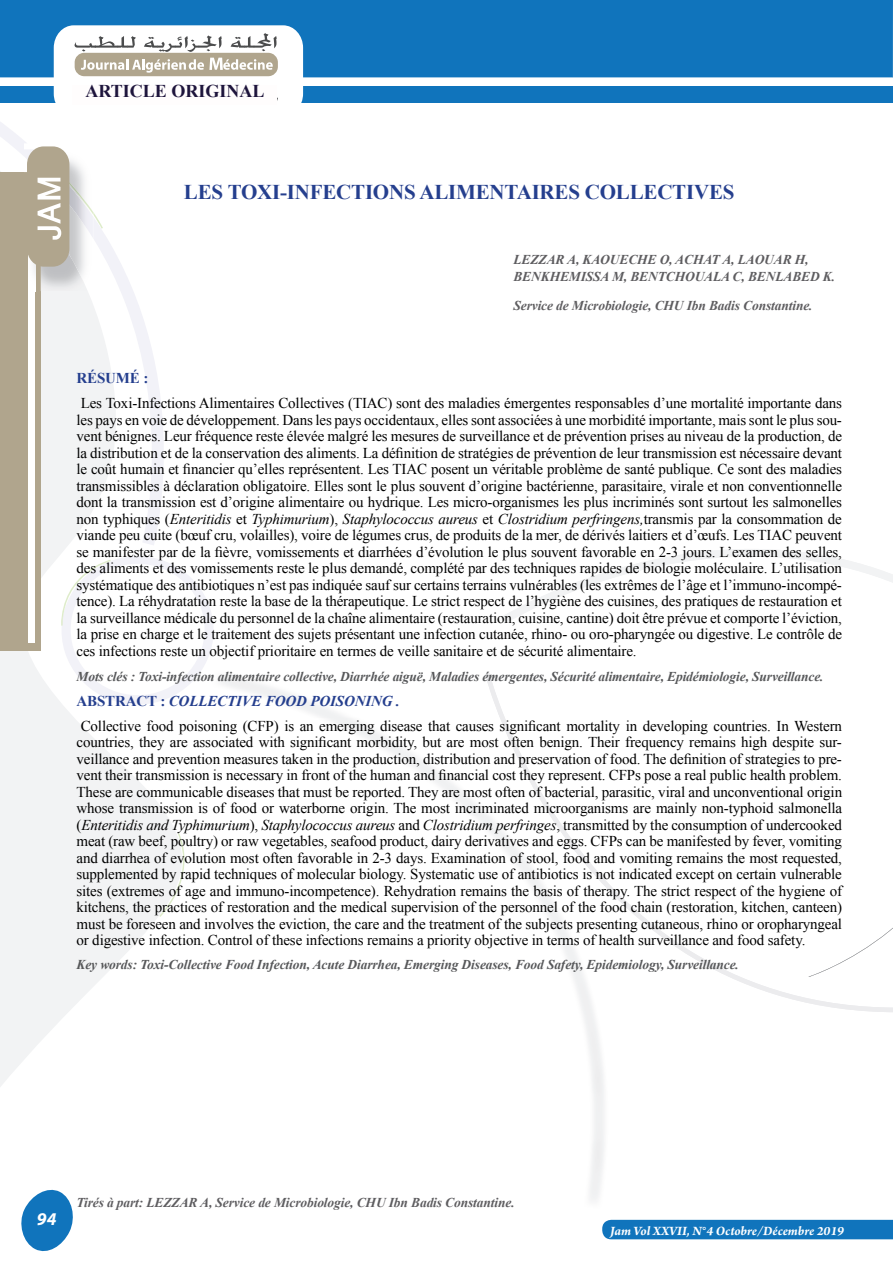
<style>
.page{position:relative;width:893px;height:1263px;background:#fff}
.page>*{position:absolute;margin:0;border:0;box-sizing:border-box;transform-origin:0 0}
.t1{font:700 21px "Times New Roman";letter-spacing:-.01em;color:#253f8e}
.t2{font:700 18px "Times New Roman";color:#1e153c}
.t3{font:italic 700 18px "Myriad Pro";color:#fff}
.t4{font:15px/16.5px "Times New Roman";letter-spacing:-.01em;color:#000;text-align:justify}
.t5{font:700 15px "Times New Roman";letter-spacing:-.01em;color:#253f8e}
.t6{font:italic 700 13.5px "Times New Roman";letter-spacing:-.01em;color:#57585a}
.t7{font:italic 700 13.5px/16.5px "Times New Roman";letter-spacing:-.01em;color:#5e5d60}
.t8{font:italic 700 13.5px "Arno Pro";letter-spacing:-.005em;color:#fff}
.s1{font-style:italic}
.s2{font-weight:700;color:#253f8e}
.s3{font-weight:700;font-style:italic;color:#253f8e}
</style>
<div class="page">
<div style="left:0;top:0;width:893px;height:77px;background:#1074bc"></div>
<svg style="left:21px;top:1189px;width:52px;height:63px"></svg>
<svg style="left:0;top:545px;width:185px;height:542px;fill:#f2f3f4"></svg>
<svg style="left:0;top:122px;width:164px;height:423px"></svg>
<svg style="left:93px;top:212px;width:10px;height:17px"></svg>
<svg style="left:61px;top:556px;width:152px;height:148px"></svg>
<svg style="left:159px;top:833px;width:25px;height:84px"></svg>
<div style="left:0;top:172px;width:41px;height:478px;background:#b0a58d"></div>
<div style="left:29px;top:177px;width:6px;height:466px;background:#fff"></div>
<img style="left:28px;top:239px;width:65px;height:52px">
<img style="left:41px;top:239px;width:47px;height:52px">
<img style="left:24px;top:149px;width:69px;height:90px">
<img style="left:69px;top:172px;width:24px;height:43px">
<img style="left:29px;top:259px;width:6px;height:32px">
<div style="left:27px;top:146px;width:42px;height:121px;background:#b0a58d;border-radius:17px"></div>
<svg style="left:38px;top:178px;width:23px;height:62px"></svg>
<div style="left:288px;top:86px;width:605px;height:17px;background:#1074bc"></div>
<div style="left:0;top:86px;width:60px;height:17px;background:#1074bc"></div>
<svg style="left:54px;top:25px;width:249px;height:78px"></svg>
<div style="left:72px;top:85px;width:205px;height:20px;background:#fffdfd"></div>
<div style="left:602px;top:1220px;width:291px;height:20px;background:#1074bc"></div>
<svg style="left:485px;top:673px;width:408px;height:339px"></svg>
<svg style="left:501px;top:549px;width:392px;height:229px"></svg>
<p class="t2" style="left:86px;top:78px;width:180px">ARTICLE ORIGINAL</p>
<h1 class="t1" style="left:184px;top:177px;width:153px">LE S TOXI-INFECTION</h1>
<h1 class="t1" style="left:404px;top:177px;width:86px">S ALIMENTAIRE</h1>
<h1 class="t1" style="left:568px;top:177px;width:32px">S COLLECTI</h1>
<h1 class="t1" style="left:694px;top:177px;width:42px">VES</h1>
<p class="t7" style="left:513px;top:251px;width:323px">Lezzar A, Kaoueche O, Achat A, Laouar H,<br>Benkhemissa M, Bentchouala C, Benlab ed K.</p>
<p class="t7" style="left:513px;top:297px;width:152px">Service de Microbiologie, CHU</p>
<p class="t7" style="left:687px;top:297px;width:127px">Ibn Badis Constantine.</p>
<p class="t5" style="left:77px;top:368px;width:73px">RÉSUMÉ :</p>
<p class="t4" style="left:77px;top:395px;width:767px">Les Toxi-Infections Alimentaires Collectives (TIAC) sont des maladies émergentes responsables d’une mortalité importante dans les pays en voie de développement. Dans les pays occidentaux, elles sont associées à une morbidité importante, mais sont le plus sou&shy;vent bénignes. Leur fréquence reste élevée malgré les mesures de surveillance et de prévention prises au niveau de la production, de la distribution et de la conservation des aliments. La définition de stratégies de prévention de leur transmission est nécessaire devant le coût humain et financier qu’elles représentent. Les TIAC posent un véritable problème de santé publique. Ce sont des maladies transmissibles à déclaration obligatoire. Elles sont le plus souvent d’origine bactérienne, parasitaire, virale et non conventionnelle dont la transmission est d’origine alimentaire ou hydrique. Les micro-organismes les plus incriminés sont surtout les salmonelles non typhiques (<span class="s1">Enteritidis</span> et <span class="s1">Typhimurium</span>), <span class="s1">Staphylococcus aureus</span> et <span class="s1">Clostridium perfringens,</span>transmis par la consommation de viande peu cuite (bœuf cru, volailles), voire de légumes crus, de produits de la mer, de dérivés laitiers et d’œufs. Les TIAC peuvent se manifester par de la fièvre, vomissements et diarrhées d’évolution le plus souvent favorable en 2-3 jours. L’examen des selles, des aliments et des vomissements reste le plus demandé, complété par des techniques rapides de biologie moléculaire. L’utilisation systématique des antibiotiques n’est pas indiquée sauf sur certains terrains vulnérables (les extrêmes de l’âge et l’immuno-incompé&shy;tence). La réhydratation reste la base de la thérapeutique. Le strict respect de l’hygiène des cuisines, des pratiques de restauration et la surveillance médicale du personnel de la chaîne alimentaire (restauration, cuisine, cantine) doit être prévue et comporte l’éviction, la prise en charge et le traitement des sujets présentant une infection cutanée, rhino- ou oro-pharyngée ou digestive. Le contrôle de ces infections reste un objectif prioritaire en termes de veille sanitaire et de sécurité alimentaire.</p>
<p class="t6" style="left:77px;top:667px;width:749px">Mots clés : Toxi-infection alimentaire collective, Diarrhée aiguë, Maladies émergentes, Sécurité alimentaire, Epidémiologie, Surveillance.</p>
<p class="t5" style="left:77px;top:690px;width:40px">ABSTRACT</p>
<p class="t4" style="left:81px;top:688px;width:763px;line-height:25px;text-indent:80px"><span class="s2">:</span> <span class="s3">Collective Food Poisoning .<br></span>Collective food poisoning (CFP) is an emerging disease that causes significant mortality in developing countries. In Western</p>
<p class="t4" style="left:77px;top:734px;width:767px">countries, they are associated with significant morbidity, but are most often benign. Their frequency remains high despite sur&shy;veillance and prevention measures taken in the production, distribution and preservation of food. The definition of strategies to pre&shy;vent their transmission is necessary in front of the human and financial cost they represent. CFPs pose a real public health problem.<br>These are communicable diseases that must be reported. They are most often of bacterial, parasitic, viral and unconventional origin whose transmission is of food or waterborne origin. The most incriminated microorganisms are mainly non-typhoid salmonella (<span class="s1">Enteritidis and Typhimurium</span>), <span class="s1">Staphylococcus aureus</span> and <span class="s1">Clostridium perfringes</span>, transmitted by the consumption of undercooked meat (raw beef, poultry) or raw vegetables, seafood product, dairy derivatives and eggs. CFPs can be manifested by fever, vomiting and diarrhea of evolution most often favorable in 2-3 days. Examination of stool, food and vomiting remains the most requested, supplemented by rapid techniques of molecular biology. Systematic use of antibiotics is not indicated except on certain vulnerable sites (extremes of age and immuno-incompetence). Rehydration remains the basis of therapy. The strict respect of the hygiene of kitchens, the practices of restoration and the medical supervision of the personnel of the food chain (restoration, kitchen, canteen) must be foreseen and involves the eviction, the care and the treatment of the subjects presenting cutaneous, rhino or oropharyngeal or digestive infection. Control of these infections remains a priority objective in terms of health surveillance and food safety.</p>
<p class="t6" style="left:77px;top:955px;width:664px">Key words: Toxi-Collective Food Infection, Acute Diarrhea, Emerging Diseases, Food Safety, Epidemiology, Surveillance.</p>
<p class="t3" style="left:37px;top:1207px;width:21px">94</p>
<p class="t7" style="left:77px;top:1194px;width:291px">Tirés à part: Lezzar A, Service de Microbiologie, CHU</p>
<p class="t7" style="left:389px;top:1194px;width:127px">Ibn Badis Constantine.</p>
<p class="t8" style="left:610px;top:1222px;width:235px">Jam Vol XXVII, N°4 Octobre/Décembre 2019</p>
</div>
